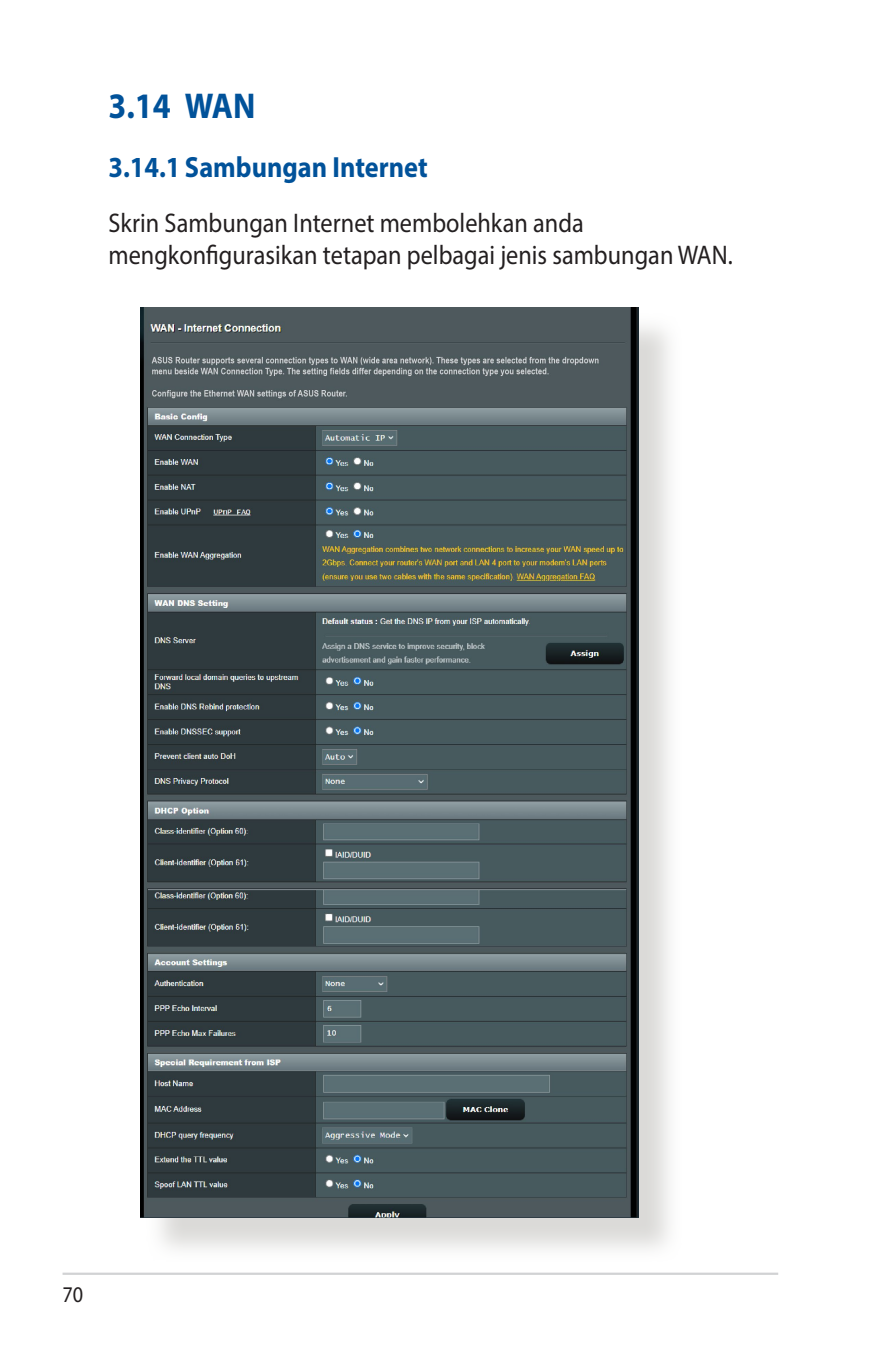
<style>
.page{position:relative;width:893px;height:1346px;background:#fff}
.page>*{position:absolute;margin:0;border:0;box-sizing:border-box;transform-origin:0 0}
.t1{font:700 36px "Myriad Pro";color:#01529a;scale:.9 1}
.t2{font:700 29.25px "Myriad Pro";color:#01529a;scale:.9 1}
.t3{font:27px/32.4px "Myriad Pro";color:#231f20;scale:.9 1}
.t4{font:22.5px "Myriad Pro";color:#231f20;scale:.9 1}
</style>
<div class="page">
<hr style="left:63px;top:1272px;width:715px;height:3px;background:#d1d2d4">
<div style="left:145px;top:313px;width:538px;height:949px;background:#cfcecb;opacity:.75"></div>
<img style="left:140px;top:308px;width:499px;height:910px">
<h1 class="t1" style="left:108px;top:82px;width:165px">3.14 WAN</h1>
<p class="t2" style="left:108px;top:148px;width:356px">3.14.1 Sambungan Internet</p>
<p class="t3" style="left:108px;top:206px;width:695px">Skrin Sambungan Internet membolehkan anda mengkonfigurasikan tetapan pelbagai jenis sambungan WAN.</p>
<p class="t4" style="left:63px;top:1281px;width:25px">70</p>
</div>
